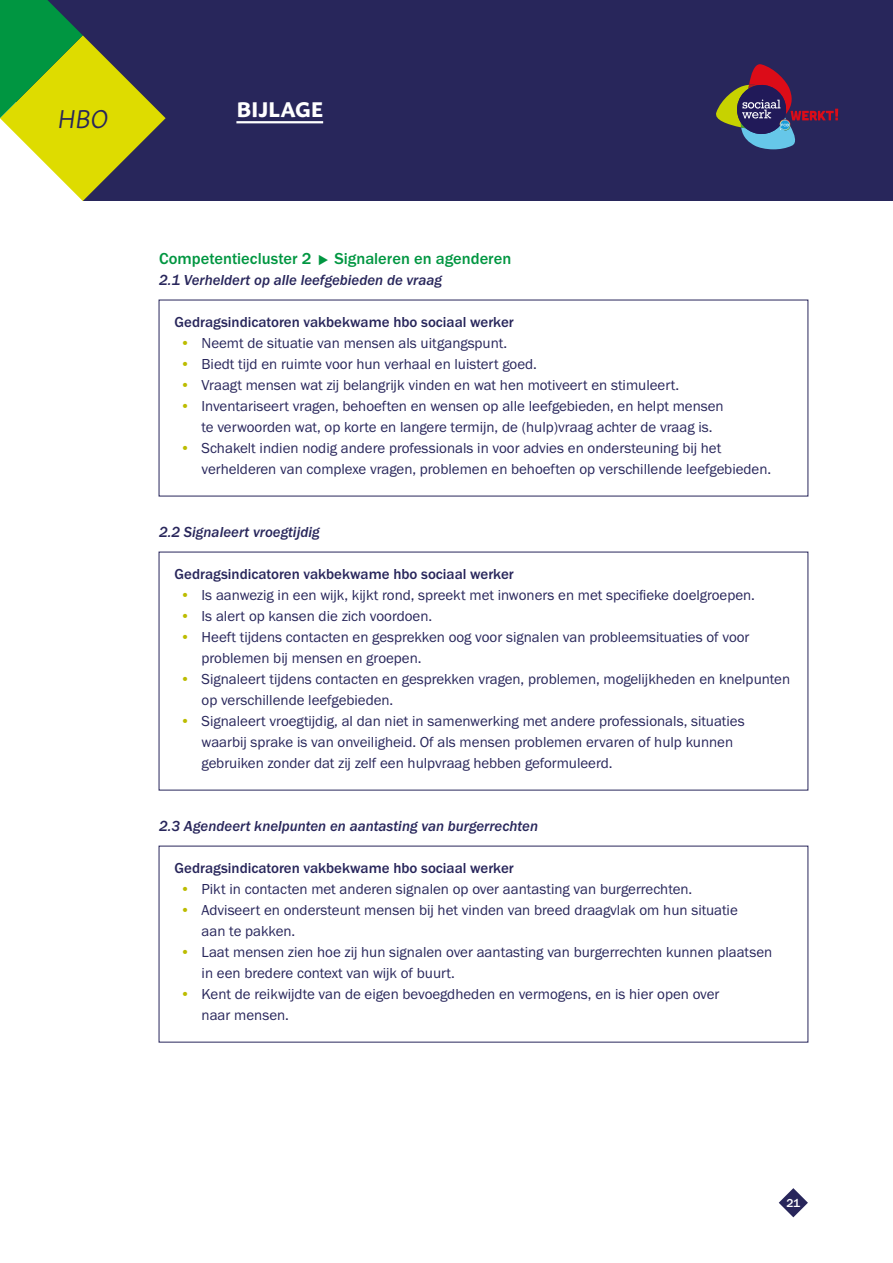
<style>
.page{position:relative;width:893px;height:1263px;background:#fff}
.page>*{position:absolute;margin:0;border:0;box-sizing:border-box;transform-origin:0 0}
.t1{font:italic 25.5px "Macho";color:#28265b}
.t2{font:700 21px "Macho";letter-spacing:-.005em;color:#fff}
.t3{font:500 16.5px "Franklin Gothic URW";color:#009641}
.t4{font:15px/21px "Franklin Gothic URW Boo";color:#28265b}
.t5{font:500 15px "Franklin Gothic URW";color:#28265b}
.t6{font:15px "Franklin Gothic URW Med Ita";color:#28265b}
.t7{font:500 12px "Franklin Gothic URW";color:#fff}
.s1{color:#bcbc00}
</style>
<div class="page">
<svg style="left:779px;top:1188px;width:29px;height:29px"></svg>
<div style="left:0;top:0;width:893px;height:201px;background:#28265b"></div>
<svg style="left:0;top:0;width:166px;height:201px"></svg>
<svg style="left:716px;top:64px;width:122px;height:85px"></svg>
<hr style="left:236px;top:121px;width:87px;height:2px;background:#fff">
<h1 class="t1" style="left:57px;top:97px;width:53px">HBO</h1>
<h2 class="t2" style="left:236px;top:91px;width:88px">BIJLAGE</h2>
<p class="t3" style="left:159px;top:248px;width:154px">Competentiecluster 2</p>
<p class="t3" style="left:334px;top:248px;width:178px">Signaleren en agenderen</p>
<p class="t6" style="left:159px;top:271px;width:285px">2.1 Verheldert op alle leefgebieden de vraag</p>
<p class="t5" style="left:175px;top:313px;width:341px">Gedragsindicatoren vakbekwame hbo sociaal werker</p>
<p class="t4" style="left:180px;top:332px;width:328px"><span class="s1">•</span> Neemt de situatie van mensen als uitgangspunt.</p>
<p class="t4" style="left:180px;top:353px;width:358px"><span class="s1">•</span> Biedt tijd en ruimte voor hun verhaal en luistert goed.</p>
<p class="t4" style="left:180px;top:374px;width:500px"><span class="s1">•</span> Vraagt mensen wat zij belangrijk vinden en wat hen motiveert en stimuleert.</p>
<p class="t4" style="left:202px;top:395px;width:524px;text-indent:-21px"><span class="s1">•</span> Inventariseert vragen, behoeften en wensen op alle leefgebieden, en helpt mensen te verwoorden wat, op korte en langere termijn, de (hulp)vraag achter de vraag is.  </p>
<p class="t4" style="left:202px;top:437px;width:571px;text-indent:-21px"><span class="s1">•</span> Schakelt indien nodig andere professionals in voor advies en ondersteuning bij het verhelderen van complexe vragen, problemen en behoeften op verschillende leefgebieden.</p>
<p class="t6" style="left:159px;top:523px;width:162px">2.2 Signaleert vroegtijdig</p>
<p class="t5" style="left:175px;top:565px;width:341px">Gedragsindicatoren vakbekwame hbo sociaal werker</p>
<p class="t4" style="left:180px;top:584px;width:576px"><span class="s1">•</span> Is aanwezig in een wijk, kijkt rond, spreekt met inwoners en met specifieke doelgroepen.</p>
<p class="t4" style="left:180px;top:605px;width:253px"><span class="s1">•</span> Is alert op kansen die zich voordoen.</p>
<p class="t4" style="left:202px;top:626px;width:549px;text-indent:-21px"><span class="s1">•</span> Heeft tijdens contacten en gesprekken oog voor signalen van probleemsituaties of voor problemen bij mensen en groepen.</p>
<p class="t4" style="left:202px;top:668px;width:590px;text-indent:-21px"><span class="s1">•</span> Signaleert tijdens contacten en gesprekken vragen, problemen, mogelijkheden en knelpunten op verschillende leefgebieden.</p>
<p class="t4" style="left:202px;top:710px;width:545px;text-indent:-21px"><span class="s1">•</span> Signaleert vroegtijdig, al dan niet in samenwerking met andere professionals, situaties waarbij sprake is van onveiligheid. Of als mensen problemen ervaren of hulp kunnen gebruiken zonder dat zij zelf een hulpvraag hebben geformuleerd.</p>
<p class="t6" style="left:159px;top:817px;width:381px">2.3 Agendeert knelpunten en aantasting van burgerrechten</p>
<p class="t5" style="left:175px;top:859px;width:341px">Gedragsindicatoren vakbekwame hbo sociaal werker</p>
<p class="t4" style="left:180px;top:878px;width:513px"><span class="s1">•</span> Pikt in contacten met anderen signalen op over aantasting van burgerrechten.</p>
<p class="t4" style="left:202px;top:899px;width:538px;text-indent:-21px"><span class="s1">•</span> Adviseert en ondersteunt mensen bij het vinden van breed draagvlak om hun situatie aan te pakken.</p>
<p class="t4" style="left:202px;top:941px;width:572px;text-indent:-21px"><span class="s1">•</span> Laat mensen zien hoe zij hun signalen over aantasting van burgerrechten kunnen plaatsen in een bredere context van wijk of buurt.</p>
<p class="t4" style="left:202px;top:983px;width:519px;text-indent:-21px"><span class="s1">•</span> Kent de reikwijdte van de eigen bevoegdheden en vermogens, en is hier open over naar mensen.</p>
<p class="t7" style="left:786px;top:1195px;width:16px">21</p>
</div>
